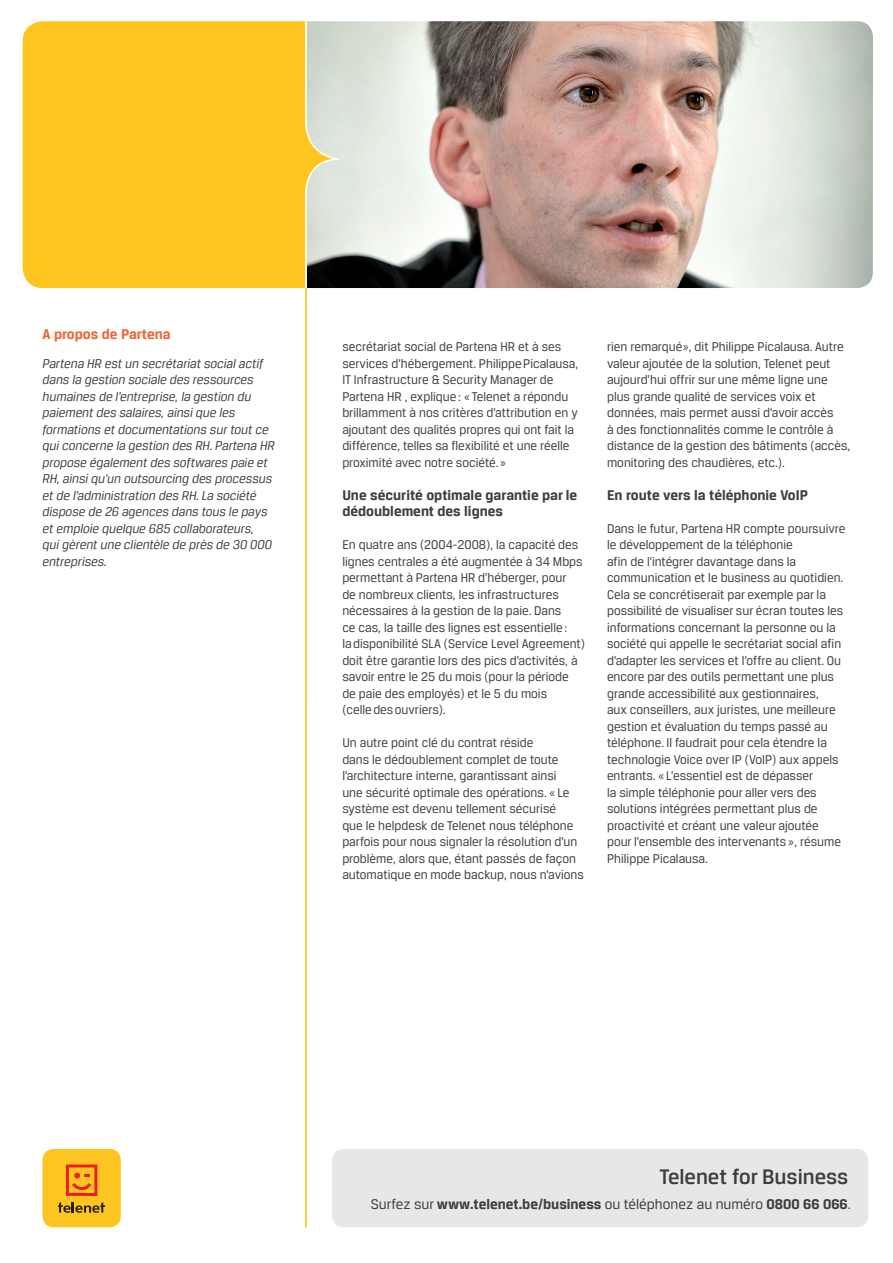
<style>
.page{position:relative;width:893px;height:1263px;background:#fff}
.page>*{position:absolute;margin:0;border:0;box-sizing:border-box;transform-origin:0 0}
.t1{font:500 22.35px "Breuer Text";color:#3e3e3f}
.Titel_Body_artikel{font:700 15px/16.5px "Breuer Text";color:#3e3e3f}
.Info_-_niet_bold{font:700 15px "Breuer Text";color:#3e3e3f}
.Titel_lijst{font:700 15px "Breuer Text";color:#f26433}
.Body_artikel{font:13.5px/16.5px "Breuer Text";color:#3e3e3f}
.Over_firma_-_bodytek{font:italic 13.5px/16.5px "Breuer Text";color:#3e3e3f}
.s1{font-weight:400}
</style>
<div class="page">
<div style="left:43px;top:1149px;width:78px;height:78px;background:#fec41f;border-radius:11px"></div>
<svg style="left:58px;top:1202px;width:47px;height:11px"></svg>
<svg style="left:66px;top:1164px;width:31px;height:32px"></svg>
<img style="left:341px;top:21px;width:532px;height:267px">
<div style="left:23px;top:21px;width:281px;height:267px;background:#fec41f"></div>
<svg style="left:304px;top:21px;width:37px;height:1207px"></svg>
<div style="left:332px;top:1149px;width:536px;height:78px;background:#e6e7e9;border-radius:11px"></div>
<p class="Titel_lijst" style="left:43px;top:325px;width:130px">A propos de Partena</p>
<p class="Over_firma_-_bodytek" style="left:43px;top:355px;width:234px">Partena HR est un secrétariat social actif dans la gestion sociale des ressources humaines de l’entreprise, la gestion du paiement des salaires, ainsi que les formations et documentations sur tout ce qui concerne la gestion des RH. Partena HR propose également des softwares paie et RH, ainsi qu’un outsourcing des processus et de l’administration des RH. La société dispose de 26 agences dans tous le pays et emploie quelque 685 collaborateurs,<br>qui gèrent une clientèle de près de 30 000 entreprises.</p>
<p class="Body_artikel" style="left:342px;top:338px;width:237px">secrétariat social de Partena HR et à ses services d’hébergement. Philippe Picalausa, IT Infrastructure &amp; Security Manager de Partena HR , explique: « Telenet a répondu brillamment à nos critères d’attribution en y ajoutant des qualités propres qui ont fait la différence, telles sa flexibilité et une réelle proximité avec notre société.»</p>
<p class="Titel_Body_artikel" style="left:342px;top:486px;width:236px">Une sécurité optimale garantie par le dédoublement des lignes</p>
<p class="Body_artikel" style="left:342px;top:536px;width:244px">En quatre ans (2004-2008), la capacité des lignes centrales a été augmentée à 34 Mbps permettant à Partena HR d’héberger, pour<br>de nombreux clients, les infrastructures nécessaires à la gestion de la paie. Dans<br>ce cas, la taille des lignes est essentielle:<br>la disponibilité SLA (Service Level Agreement) doit être garantie lors des pics d’activités, à savoir entre le 25 du mois (pour la période de paie des employés) et le 5 du mois<br>(celle des ouvriers).</p>
<p class="Body_artikel" style="left:342px;top:734px;width:243px">Un autre point clé du contrat réside<br>dans le dédoublement complet de toute l’architecture interne, garantissant ainsi<br>une sécurité optimale des opérations. « Le système est devenu tellement sécurisé<br>que le helpdesk de Telenet nous téléphone parfois pour nous signaler la résolution d’un problème, alors que, étant passés de façon automatique en mode backup, nous n’avions</p>
<p class="Body_artikel" style="left:607px;top:338px;width:245px">rien remarqué», dit Philippe Picalausa. Autre valeur ajoutée de la solution, Telenet peut aujourd’hui offrir sur une même ligne une plus grande qualité de services voix et données, mais permet aussi d’avoir accès<br>à des fonctionnalités comme le contrôle à distance de la gestion des bâtiments (accès, monitoring des chaudières, etc.).</p>
<p class="Titel_Body_artikel" style="left:607px;top:486px;width:202px">En route vers la téléphonie VoIP</p>
<p class="Body_artikel" style="left:607px;top:520px;width:240px">Dans le futur, Partena HR compte poursuivre le développement de la téléphonie<br>afin de l’intégrer davantage dans la communication et le business au quotidien.<br>Cela se concrétiserait par exemple par la possibilité de visualiser sur écran toutes les informations concernant la personne ou la société qui appelle le secrétariat social afin d’adapter les services et l’offre au client. Ou encore par des outils permettant une plus grande accessibilité aux gestionnaires,<br>aux conseillers, aux juristes, une meilleure gestion et évaluation du temps passé au téléphone. Il faudrait pour cela étendre la technologie Voice over IP (VoIP) aux appels entrants. « L’essentiel est de dépasser<br>la simple téléphonie pour aller vers des solutions intégrées permettant plus de proactivité et créant une valeur ajoutée pour l’ensemble des intervenants », résume Philippe Picalausa.</p>
<p class="t1" style="left:659px;top:1164px;width:190px">Telenet for Business</p>
<p class="Info_-_niet_bold" style="left:371px;top:1195px;width:482px"><span class="s1">Surfez sur</span> www.telenet.be/business <span class="s1">ou téléphonez au numéro</span> 0800 66 066<span class="s1">.</span></p>
</div>
